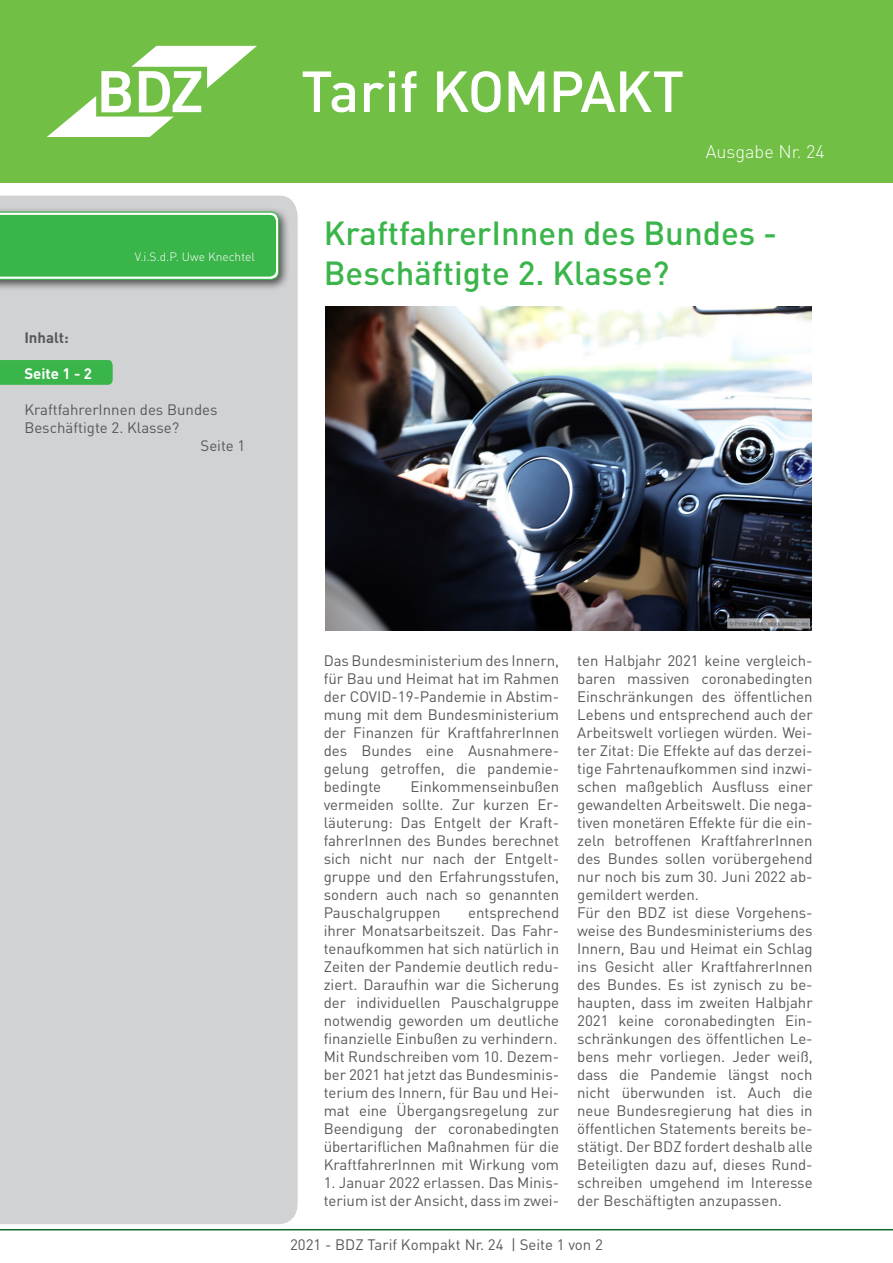
<style>
.page{position:relative;width:893px;height:1263px;background:#fff}
.page>*{position:absolute;margin:0;border:0;box-sizing:border-box;transform-origin:0 0}
.t1{font:500 57px "DIN Pro";letter-spacing:-.02em;color:#fff}
.t2{font:500 33px/39.6px "DIN Pro";color:#3ab54a}
.t3{font:300 18px "DIN Pro";color:#fff}
.t4{font:15px/18px "DIN Pro";color:#57585a;text-align:justify}
.t5{font:700 15px "DIN Pro";color:#fff}
.t6{font:700 15px "DIN Pro";color:#57585a}
.t7{font:300 12px "DIN Pro";color:#fff}
</style>
<div class="page">
<hr style="left:0;top:1229px;width:893px;height:1px;background:#086c28">
<div style="left:0;top:0;width:893px;height:183px;background:#71bf44"></div>
<div style="left:0;top:196px;width:298px;height:1028px;background:#d1d2d4"></div>
<svg style="left:47px;top:46px;width:210px;height:91px"></svg>
<div style="left:0;top:207px;width:291px;height:84px;background:#231f20;opacity:.75"></div>
<svg style="left:0;top:211px;width:280px;height:70px;background:#4ab958"></svg>
<div style="left:0;top:360px;width:113px;height:25px;background:#3ab54a"></div>
<img style="left:325px;top:306px;width:486px;height:324px">
<p class="t7" style="left:135px;top:248px;width:122px">V.i.S.d.P. Uwe Knechtel</p>
<p class="t6" style="left:24px;top:327px;width:46px">Inhalt:</p>
<p class="t5" style="left:24px;top:363px;width:69px">Seite 1 - 2</p>
<p class="t4" style="left:24px;top:400px;width:195px">KraftfahrerInnen des Bundes<br>Beschäftigte 2. Klasse?</p>
<p class="t4" style="left:201px;top:436px;width:46px">Seite 1</p>
<p class="t1" style="left:301px;top:53px;width:385px">Tarif KOMPAKT</p>
<p class="t3" style="left:706px;top:139px;width:121px">Ausgabe Nr. 24</p>
<p class="t2" style="left:324px;top:212px;width:455px">KraftfahrerInnen des Bundes -<br>Beschäftigte 2. Klasse?</p>
<p class="t4" style="left:324px;top:651px;width:237px">Das Bundesministerium des Innern, für Bau und Heimat hat im Rahmen der COVID-19-Pandemie in Abstim&shy;mung mit dem Bundesministerium der Finanzen für KraftfahrerInnen des Bundes eine Ausnahmere&shy;gelung getroffen, die pandemie&shy;bedingte</p>
<p class="t4" style="left:324px;top:777px;width:237px;text-indent:87px">Einkommenseinbußen vermeiden sollte. Zur kurzen Er&shy;läuterung: Das Entgelt der Kraft&shy;fahrerInnen des Bundes berechnet sich nicht nur nach der Entgelt&shy;gruppe und den Erfahrungsstufen, sondern auch nach so genannten Pauschalgruppen</p>
<p class="t4" style="left:324px;top:903px;width:237px;text-indent:144px">entsprechend ihrer Monatsarbeitszeit. Das Fahr&shy;tenaufkommen hat sich natürlich in Zeiten der Pandemie deutlich redu&shy;ziert. Daraufhin war die Sicherung der individuellen Pauschalgruppe notwendig geworden um deutliche finanzielle Einbußen zu verhindern.</p>
<p class="t4" style="left:324px;top:1047px;width:237px">Mit Rundschreiben vom 10. Dezem&shy;ber 2021 hat jetzt das Bundesminis&shy;terium des Innern, für Bau und Hei&shy;mat eine Übergangsregelung zur Beendigung der coronabedingten übertariflichen Maßnahmen für die KraftfahrerInnen mit Wirkung vom</p>
<p class="t4" style="left:324px;top:1173px;width:237px">1. Januar 2022 erlassen. Das Minis&shy;terium ist der Ansicht, dass im zwei-</p>
<p class="t4" style="left:577px;top:651px;width:237px">ten Halbjahr 2021 keine vergleich&shy;baren massiven coronabedingten Einschränkungen des öffentlichen Lebens und entsprechend auch der Arbeitswelt vorliegen würden. Wei&shy;ter Zitat: Die Effekte auf das derzei&shy;tige Fahrtenaufkommen sind inzwi&shy;schen maßgeblich Ausfluss einer gewandelten Arbeitswelt. Die nega&shy;tiven monetären Effekte für die ein&shy;zeln betroffenen KraftfahrerInnen des Bundes sollen vorübergehend nur noch bis zum 30. Juni 2022 ab&shy;gemildert werden.</p>
<p class="t4" style="left:577px;top:903px;width:237px">Für den BDZ ist diese Vorgehens&shy;weise des Bundesministeriums des Innern, Bau und Heimat ein Schlag ins Gesicht aller KraftfahrerInnen des Bundes. Es ist zynisch zu be&shy;haupten, dass im zweiten Halbjahr 2021 keine coronabedingten Ein&shy;schränkungen des öffentlichen Le&shy;bens mehr vorliegen. Jeder weiß, dass die Pandemie längst noch nicht überwunden ist. Auch die neue Bundesregierung hat dies in öffentlichen Statements bereits be&shy;stätigt. Der BDZ fordert deshalb alle Beteiligten dazu auf, dieses Rund&shy;schreiben umgehend im Interesse der Beschäftigten anzupassen.</p>
<p class="t4" style="left:290px;top:1235px;width:314px">2021 - BDZ Tarif Kompakt Nr. 24 | Seite 1 von 2</p>
</div>
